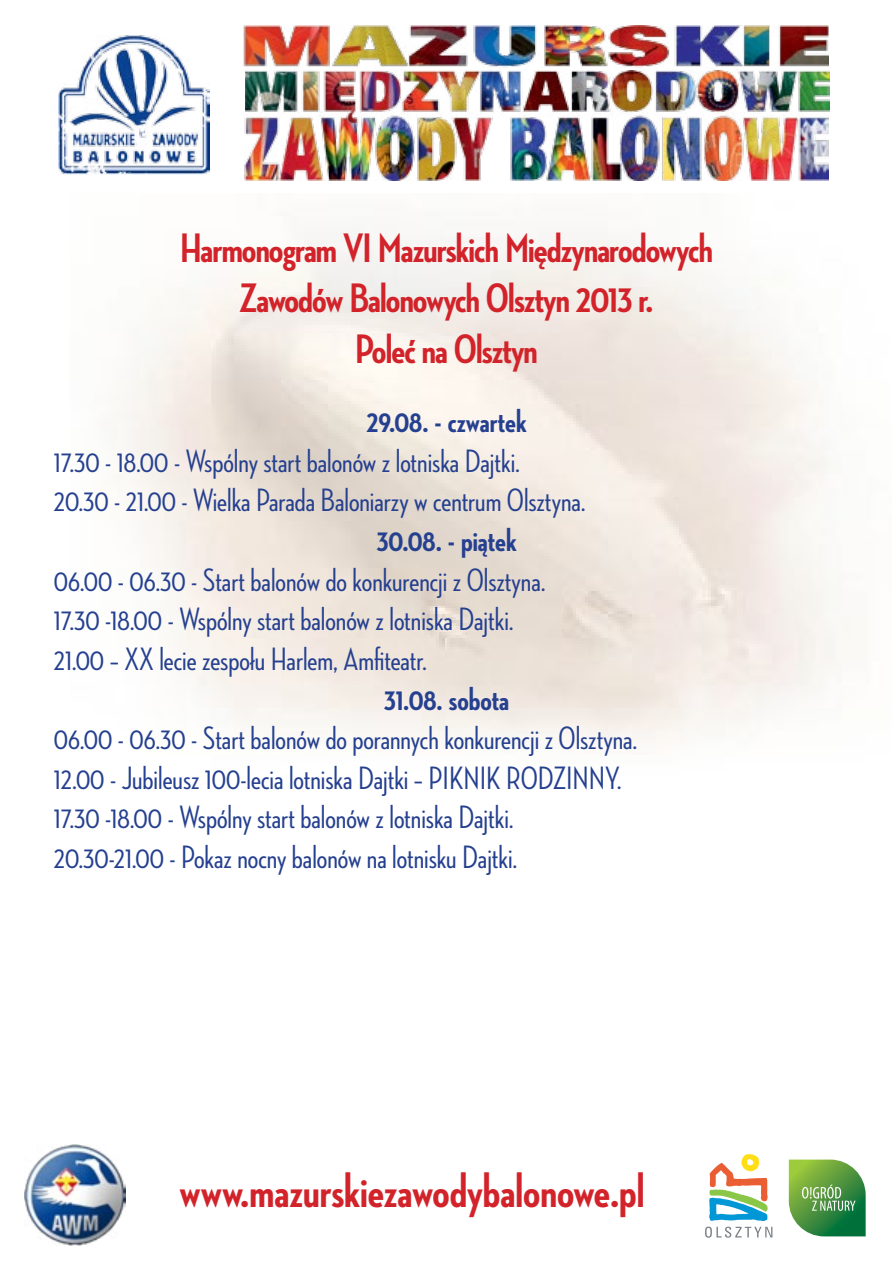
<style>
.page{position:relative;width:893px;height:1263px;background:#fff}
.page>*{position:absolute;margin:0;border:0;box-sizing:border-box;transform-origin:0 0}
.t1{font:700 49.5px "Neutraface Condensed";color:#d2232a}
.t2{font:700 42px/50.4px "Neutraface Condensed";letter-spacing:-.02em;color:#d2232a;text-align:center}
.t3{font:500 33px/39.6px "Neutraface Condensed";color:#25408f}
.t4{font:700 33px "Neutraface Condensed";color:#25408f}
</style>
<div class="page">
<img style="left:58px;top:35px;width:151px;height:139px">
<img style="left:244px;top:118px;width:584px;height:62px">
<img style="left:245px;top:70px;width:585px;height:53px">
<img style="left:244px;top:26px;width:584px;height:44px">
<svg style="left:705px;top:1154px;width:67px;height:84px"></svg>
<svg style="left:789px;top:1159px;width:77px;height:77px;background:#66a55a"></svg>
<img style="left:24px;top:1144px;width:102px;height:102px">
<p class="t2" style="left:180px;top:222px;width:534px">Harmonogram VI Mazurskich Międzynarodowych<br>Zawodów Balonowych Olsztyn 2013 r.<br>Poleć na Olsztyn</p>
<p class="t4" style="left:366px;top:403px;width:162px">29.08. - czwartek</p>
<p class="t3" style="left:54px;top:441px;width:533px">17.30 - 18.00 - Wspólny start balonów z lotniska Dajtki.<br>20.30 - 21.00 - Wielka Parada Baloniarzy w centrum Olsztyna.</p>
<p class="t4" style="left:376px;top:521px;width:142px">30.08. - piątek</p>
<p class="t3" style="left:54px;top:560px;width:493px">06.00 - 06.30 - Start balonów do konkurencji z Olsztyna.<br>17.30 -18.00 - Wspólny start balonów z lotniska Dajtki.<br>21.00 – XX lecie zespołu Harlem, Amfiteatr.</p>
<p class="t4" style="left:384px;top:680px;width:127px">31.08. sobota</p>
<p class="t3" style="left:54px;top:718px;width:585px">06.00 - 06.30 - Start balonów do porannych konkurencji z Olsztyna.<br>12.00 - Jubileusz 100-lecia lotniska Dajtki – PIKNIK RODZINNY.<br>17.30 -18.00 - Wspólny start balonów z lotniska Dajtki.<br>20.30-21.00 - Pokaz nocny balonów na lotnisku Dajtki.</p>
<h1 class="t1" style="left:179px;top:1162px;width:467px">www.mazurskiezawodybalonowe.pl</h1>
</div>
